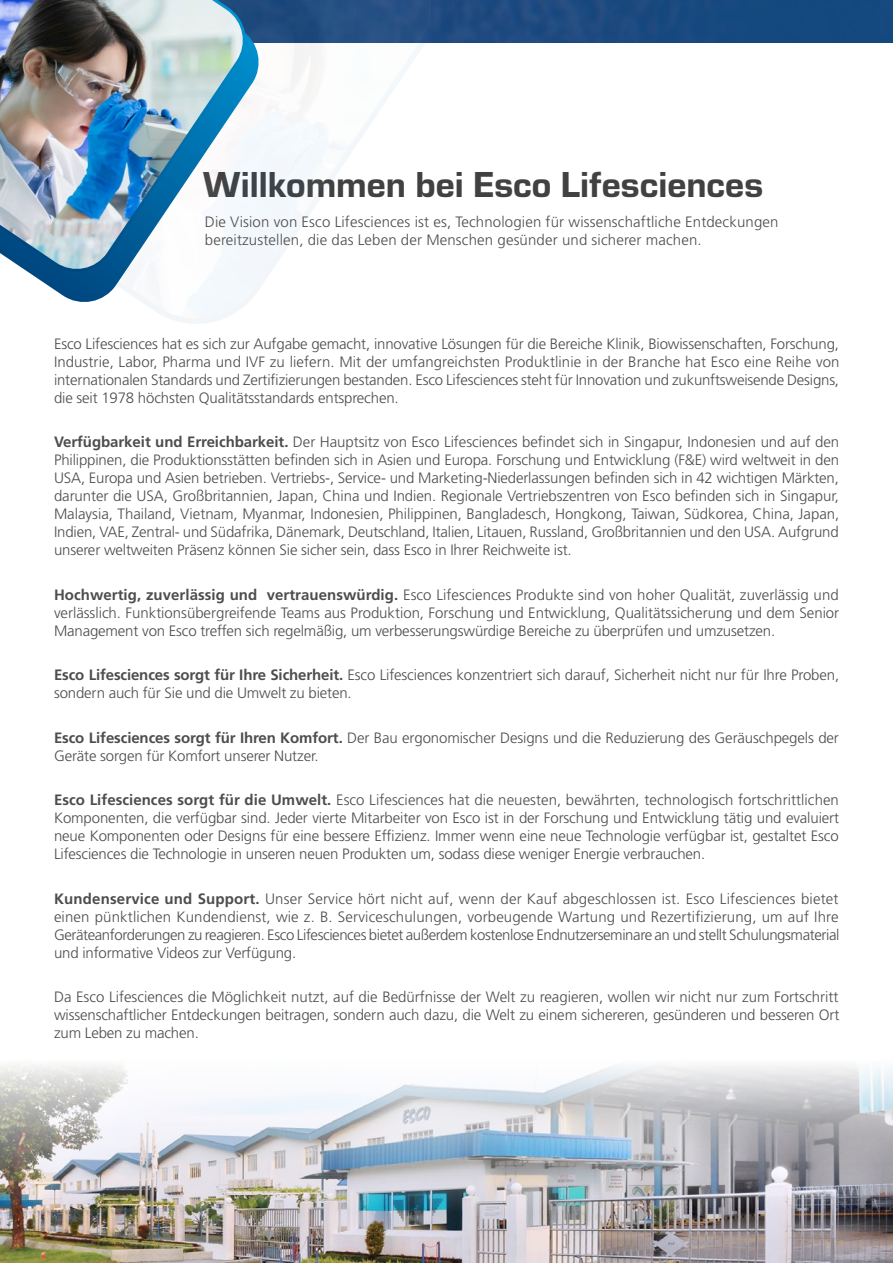
<style>
.page{position:relative;width:893px;height:1263px;background:#fff}
.page>*{position:absolute;margin:0;border:0;box-sizing:border-box;transform-origin:0 0}
.t1{font:37.5px "Eurostile Hea";color:#414142}
.Body_Text{font:300 15px/18px "Frutiger LT Std";letter-spacing:-.01em;color:#4d4d4f;text-align:justify}
.callout_text__extras{font:300 15px/18px "Frutiger LT Std";letter-spacing:.01em;color:#4d4d4f}
.s1{font-weight:700}
</style>
<div class="page">
<img style="left:430px;top:0;width:450px;height:43px">
<img style="left:880px;top:0;width:13px;height:43px">
<img style="left:0;top:1066px;width:893px;height:197px">
<svg style="left:150px;top:0;width:280px;height:324px"></svg>
<svg style="left:40px;top:0;width:224px;height:307px"></svg>
<img style="left:0;top:0;width:254px;height:280px">
<p class="t1" style="left:203px;top:159px;width:561px">Willkommen bei Esco Lifesciences</p>
<p class="callout_text__extras" style="left:205px;top:213px;width:575px">Die Vision von Esco Lifesciences ist es, Technologien für wissenschaftliche Entdeckungen bereitzustellen, die das Leben der Menschen gesünder und sicherer machen.</p>
<p class="Body_Text" style="left:54px;top:335px;width:787px">Esco Lifesciences hat es sich zur Aufgabe gemacht, innovative Lösungen für die Bereiche Klinik, Biowissenschaften, Forschung, Industrie, Labor, Pharma und IVF zu liefern. Mit der umfangreichsten Produktlinie in der Branche hat Esco eine Reihe von internationalen Standards und Zertifizierungen bestanden. Esco Lifesciences steht für Innovation und zukunftsweisende Designs, die seit 1978 höchsten Qualitätsstandards entsprechen.</p>
<p class="Body_Text" style="left:54px;top:433px;width:787px"><span class="s1">Verfügbarkeit und Erreichbarkeit.</span> Der Hauptsitz von Esco Lifesciences befindet sich in Singapur, Indonesien und auf den Philippinen, die Produktionsstätten befinden sich in Asien und Europa. Forschung und Entwicklung (F&amp;E) wird weltweit in den USA, Europa und Asien betrieben. Vertriebs-, Service- und Marketing-Niederlassungen befinden sich in 42 wichtigen Märkten, darunter die USA, Großbritannien, Japan, China und Indien. Regionale Vertriebszentren von Esco befinden sich in Singapur, Malaysia, Thailand, Vietnam, Myanmar, Indonesien, Philippinen, Bangladesch, Hongkong, Taiwan, Südkorea, China, Japan, Indien, VAE, Zentral- und Südafrika, Dänemark, Deutschland, Italien, Litauen, Russland, Großbritannien und den USA. Aufgrund unserer weltweiten Präsenz können Sie sicher sein, dass Esco in Ihrer Reichweite ist.</p>
<p class="Body_Text" style="left:54px;top:586px;width:787px"><span class="s1">Hochwertig, zuverlässig und vertrauenswürdig.</span> Esco Lifesciences Produkte sind von hoher Qualität, zuverlässig und verlässlich. Funktionsübergreifende Teams aus Produktion, Forschung und Entwicklung, Qualitätssicherung und dem Senior Management von Esco treffen sich regelmäßig, um verbesserungswürdige Bereiche zu überprüfen und umzusetzen.</p>
<p class="Body_Text" style="left:54px;top:666px;width:787px"><span class="s1">Esco Lifesciences sorgt für Ihre Sicherheit.</span> Esco Lifesciences konzentriert sich darauf, Sicherheit nicht nur für Ihre Proben, sondern auch für Sie und die Umwelt zu bieten.</p>
<p class="Body_Text" style="left:54px;top:729px;width:786px"><span class="s1">Esco Lifesciences sorgt für Ihren Komfort.</span> Der Bau ergonomischer Designs und die Reduzierung des Geräuschpegels der<br>Geräte sorgen für Komfort unserer Nutzer.</p>
<p class="Body_Text" style="left:54px;top:791px;width:787px"><span class="s1">Esco Lifesciences sorgt für die Umwelt.</span> Esco Lifesciences hat die neuesten, bewährten, technologisch fortschrittlichen Komponenten, die verfügbar sind. Jeder vierte Mitarbeiter von Esco ist in der Forschung und Entwicklung tätig und evaluiert neue Komponenten oder Designs für eine bessere Effizienz. Immer wenn eine neue Technologie verfügbar ist, gestaltet Esco Lifesciences die Technologie in unseren neuen Produkten um, sodass diese weniger Energie verbrauchen.</p>
<p class="Body_Text" style="left:54px;top:890px;width:787px"><span class="s1">Kundenservice und Support.</span> Unser Service hört nicht auf, wenn der Kauf abgeschlossen ist. Esco Lifesciences bietet einen pünktlichen Kundendienst, wie z. B. Serviceschulungen, vorbeugende Wartung und Rezertifizierung, um auf Ihre Geräteanforderungen zu reagieren. Esco Lifesciences bietet außerdem kostenlose Endnutzerseminare an und stellt Schulungsmaterial und informative Videos zur Verfügung.</p>
<p class="Body_Text" style="left:54px;top:988px;width:787px">Da Esco Lifesciences die Möglichkeit nutzt, auf die Bedürfnisse der Welt zu reagieren, wollen wir nicht nur zum Fortschritt wissenschaftlicher Entdeckungen beitragen, sondern auch dazu, die Welt zu einem sichereren, gesünderen und besseren Ort zum Leben zu machen.</p>
</div>
